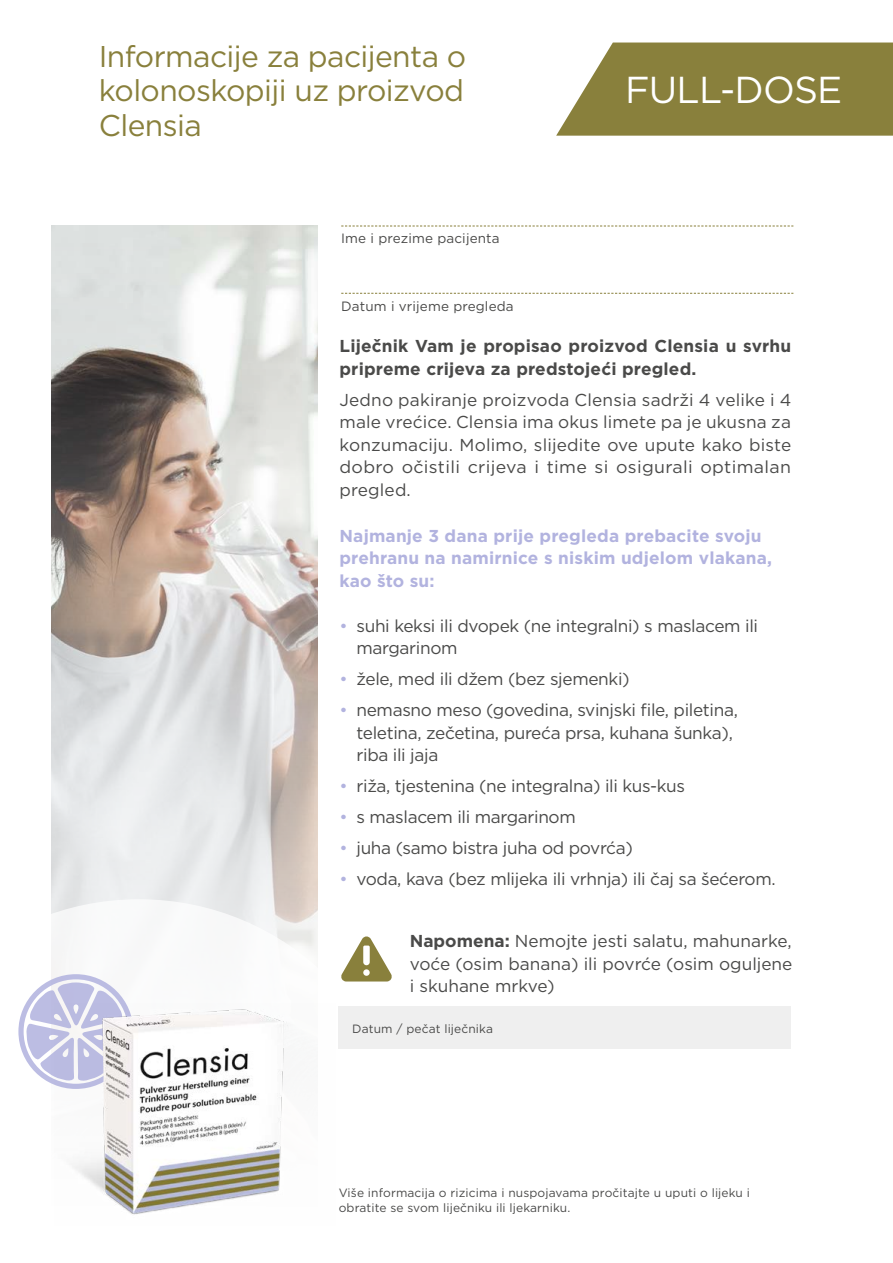
<style>
.page{position:relative;width:893px;height:1263px;background:#fff}
.page>*{position:absolute;margin:0;border:0;box-sizing:border-box;transform-origin:0 0}
.t1{font:37.5px "Gotham";letter-spacing:-.02em;color:#fff}
.t2{font:30px/34.5px "Gotham";letter-spacing:-.02em;color:#89803c;text-align:justify}
.t3{font:17.25px/22.5px "Gotham";letter-spacing:-.02em;color:#4a4a49;text-align:justify}
.t4{font:700 17.25px/22.5px "Gotham";letter-spacing:.01em;color:#b2b3df}
.t5{font:700 17.25px/22.5px "Gotham";letter-spacing:.01em;color:#4a4a49}
.t6{font:13.5px "Gotham";letter-spacing:.01em;color:#4a4a49}
.t7{font:12px/15px "Gotham";letter-spacing:.01em;color:#4a4a49}
.s1{color:#b2b3df}
.s2{font-weight:700}
</style>
<div class="page">
<img style="left:51px;top:226px;width:266px;height:673px">
<svg style="left:341px;top:226px;width:452px;height:1px"></svg>
<svg style="left:341px;top:293px;width:452px;height:1px"></svg>
<svg style="left:51px;top:899px;width:356px;height:150px"></svg>
<svg style="left:18px;top:974px;width:115px;height:111px"></svg>
<img style="left:55px;top:1003px;width:280px;height:212px">
<div style="left:339px;top:1007px;width:452px;height:42px;background:#efefef"></div>
<svg style="left:556px;top:43px;width:337px;height:93px;background:#938b4d"></svg>
<svg style="left:341px;top:936px;width:51px;height:45px"></svg>
<h2 class="t2" style="left:99px;top:38px;width:369px">Informacije za pacijenta o kolonoskopiji uz proizvod Clensia</h2>
<p class="t6" style="left:341px;top:230px;width:160px">Ime i prezime pacijenta</p>
<p class="t6" style="left:341px;top:297px;width:174px">Datum i vrijeme pregleda</p>
<h1 class="t1" style="left:625px;top:66px;width:219px">FULL-DOSE</h1>
<p class="t5" style="left:339px;top:335px;width:453px">Liječnik Vam je propisao proizvod Clensia u svrhu pripreme crijeva za predstojeći pregled.</p>
<p class="t3" style="left:339px;top:388px;width:453px">Jedno pakiranje proizvoda Clensia sadrži 4 velike i 4 male vrećice. Clensia ima okus limete pa je ukusna za konzumaciju. Molimo, slijedite ove upute kako biste dobro očistili crijeva i time si osigurali optimalan pregled.</p>
<p class="t4" style="left:339px;top:524px;width:434px">Najmanje 3 dana prije pregleda prebacite svoju prehranu na namirnice s niskim udjelom vlakana, kao što su:</p>
<p class="t3" style="left:356px;top:614px;width:403px;text-indent:-17px"><span class="s1">•</span> suhi keksi ili dvopek (ne integralni) s maslacem ili margarinom</p>
<p class="t3" style="left:339px;top:667px;width:292px"><span class="s1">•</span> žele, med ili džem (bez sjemenki)</p>
<p class="t3" style="left:356px;top:698px;width:383px;text-align:left;text-indent:-17px"><span class="s1">•</span> nemasno meso (govedina, svinjski file, piletina, teletina, zečetina, pureća prsa, kuhana šunka), riba ili jaja</p>
<p class="t3" style="left:339px;top:774px;width:347px"><span class="s1">•</span> riža, tjestenina (ne integralna) ili kus-kus</p>
<p class="t3" style="left:339px;top:805px;width:238px"><span class="s1">•</span> s maslacem ili margarinom</p>
<p class="t3" style="left:339px;top:836px;width:295px"><span class="s1">•</span> juha (samo bistra juha od povrća)</p>
<p class="t3" style="left:339px;top:867px;width:438px"><span class="s1">•</span> voda, kava (bez mlijeka ili vrhnja) ili čaj sa šećerom.</p>
<p class="t3" style="left:410px;top:930px;width:384px"><span class="s2">Napomena:</span> Nemojte jesti salatu, mahunarke, voće (osim banana) ili povrće (osim oguljene i skuhane mrkve)</p>
<p class="t7" style="left:352px;top:1021px;width:142px">Datum / pečat liječnika</p>
<p class="t7" style="left:339px;top:1184px;width:413px">Više informacija o rizicima i nuspojavama pročitajte u uputi o lijeku i obratite se svom liječniku ili ljekarniku.</p>
</div>
